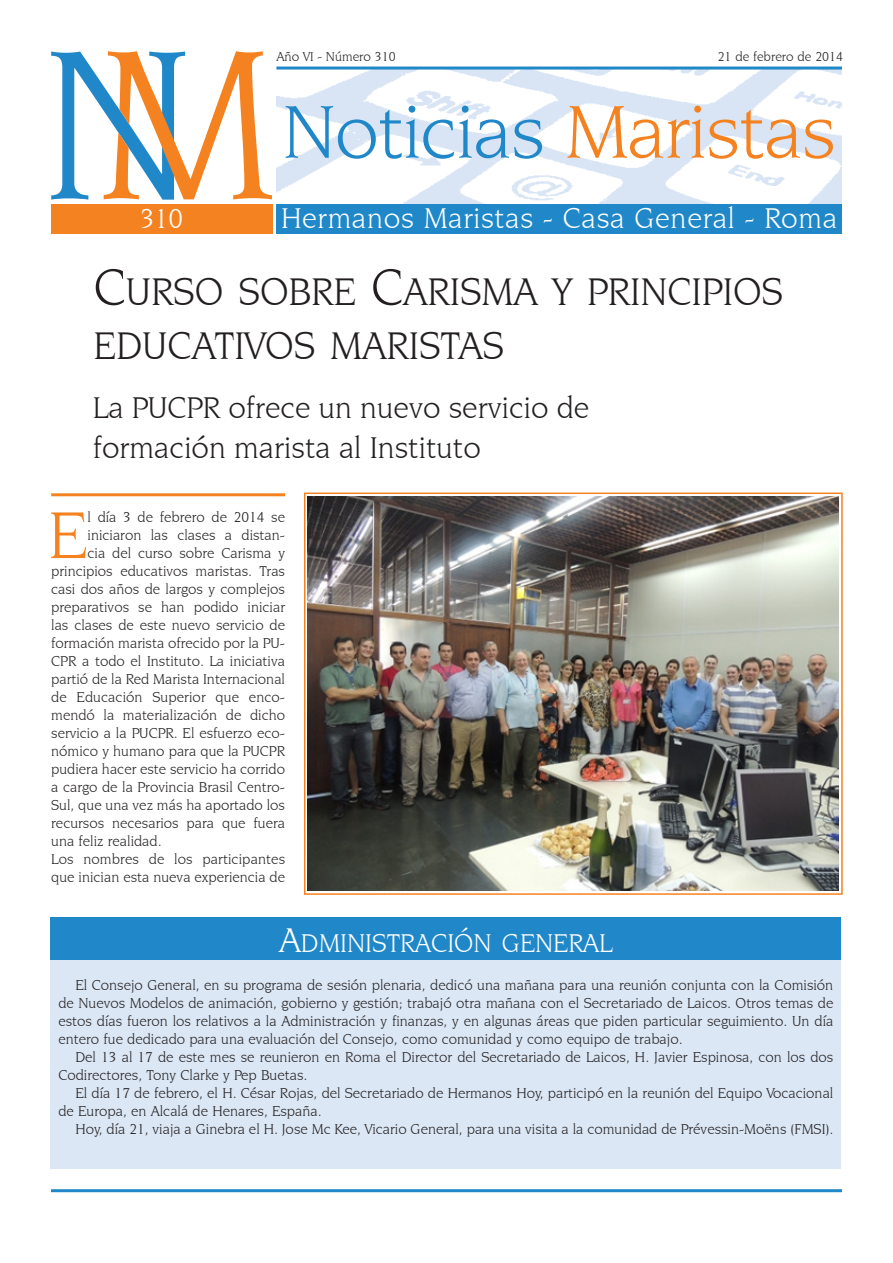
<style>
.page{position:relative;width:893px;height:1263px;background:#fff}
.page>*{position:absolute;margin:0;border:0;box-sizing:border-box;transform-origin:0 0}
.Normale{font:79.5px "Novarese IT Cby BT";letter-spacing:-.015em;color:#2088c9}
.paragrafoSemDopo{font:70.2px "Novarese IT Cby BT";color:#f58220}
.Titolo{font:40.5px/54px "Novarese IT Cby BT";color:#231f20}
.Sottotitolo{font:31.5px "Novarese IT Cby BT";color:#231f20}
.Normale-2{font:30px "Novarese IT Cby BT";letter-spacing:.02em;color:#fff}
.Normale-3{font:28.5px "Novarese IT Cby BT";color:#fff}
.Titolo-2{font:27px "Novarese IT Cby BT";color:#fff}
.paragrafoSemDopo-2{font:15px/18px "Novarese IT Cby BT";color:#231f20}
.paragrafo4{font:15px/18px "Novarese IT Cby BT";color:#231f20}
.Normale-4{font:13.5px "Novarese IT Cby BT";color:#231f20}
.s1{color:#f58220}
.s2{font-size:54px}
.s3{font-size:36px}
</style>
<div class="page">
<img style="left:276px;top:70px;width:566px;height:134px">
<hr style="left:276px;top:67px;width:566px;height:3px;background:#2088c9">
<div style="left:276px;top:204px;width:566px;height:30px;background:#2088c9"></div>
<svg style="left:51px;top:51px;width:221px;height:149px"></svg>
<hr style="left:51px;top:1189px;width:791px;height:3px;background:#2088c9">
<div style="left:50px;top:960px;width:791px;height:209px;background:#dbe7f5"></div>
<div style="left:51px;top:204px;width:221px;height:30px;background:#f58220"></div>
<hr style="left:51px;top:493px;width:234px;height:3px;background:#f58220">
<div style="left:50px;top:917px;width:791px;height:43px;background:#2088c9"></div>
<img style="left:307px;top:496px;width:532px;height:395px">
<div style="left:304px;top:492px;width:539px;height:403px;border:2px solid #f58220"></div>
<p class="Normale-4" style="left:276px;top:49px;width:121px">Año VI - Número 310</p>
<p class="Normale-4" style="left:718px;top:49px;width:127px">21 de febrero de 2014</p>
<p class="Normale-3" style="left:140px;top:202px;width:45px">310</p>
<p class="Normale" style="left:282px;top:85px;width:555px">Noticias <span class="s1">Maristas</span></p>
<p class="Normale-2" style="left:281px;top:201px;width:558px">Hermanos Maristas - Casa General - Roma</p>
<p class="Titolo" style="left:94px;top:264px;width:691px"><span class="s2">C</span>URSO SOBRE <span class="s2">C</span>ARISMA Y PRINCIPIOS<br>EDUCATIVOS MARISTAS</p>
<p class="Sottotitolo" style="left:93px;top:389px;width:498px">La PUCPR ofrece un nuevo servicio de</p>
<p class="Sottotitolo" style="left:93px;top:429px;width:389px">formación marista al Instituto</p>
<p class="paragrafoSemDopo" style="left:48px;top:493px;width:41px">E</p>
<p class="paragrafoSemDopo-2" style="left:88px;top:508px;width:199px">l día 3 de febrero de 2014 se</p>
<p class="paragrafoSemDopo-2" style="left:88px;top:526px;width:199px">iniciaron las clases a distan-</p>
<p class="paragrafoSemDopo-2" style="left:88px;top:544px;width:199px">cia del curso sobre Carisma y</p>
<p class="paragrafoSemDopo-2" style="left:51px;top:562px;width:235px">principios educativos maristas. Tras</p>
<p class="paragrafoSemDopo-2" style="left:51px;top:580px;width:235px">casi dos años de largos y complejos</p>
<p class="paragrafoSemDopo-2" style="left:51px;top:598px;width:235px">preparativos se han podido iniciar</p>
<p class="paragrafoSemDopo-2" style="left:51px;top:616px;width:235px">las clases de este nuevo servicio de</p>
<p class="paragrafoSemDopo-2" style="left:51px;top:634px;width:235px">formación marista ofrecido por la PU-</p>
<p class="paragrafoSemDopo-2" style="left:51px;top:652px;width:235px">CPR a todo el Instituto. La iniciativa</p>
<p class="paragrafoSemDopo-2" style="left:51px;top:670px;width:235px">partió de la Red Marista Internacional</p>
<p class="paragrafoSemDopo-2" style="left:51px;top:688px;width:235px">de Educación Superior que enco-</p>
<p class="paragrafoSemDopo-2" style="left:51px;top:706px;width:235px">mendó la materialización de dicho</p>
<p class="paragrafoSemDopo-2" style="left:51px;top:724px;width:235px">servicio a la PUCPR. El esfuerzo eco-</p>
<p class="paragrafoSemDopo-2" style="left:51px;top:742px;width:235px">nómico y humano para que la PUCPR</p>
<p class="paragrafoSemDopo-2" style="left:51px;top:760px;width:235px">pudiera hacer este servicio ha corrido</p>
<p class="paragrafoSemDopo-2" style="left:51px;top:778px;width:235px">a cargo de la Provincia Brasil Centro-</p>
<p class="paragrafoSemDopo-2" style="left:51px;top:796px;width:235px">Sul, que una vez más ha aportado los</p>
<p class="paragrafoSemDopo-2" style="left:51px;top:814px;width:235px">recursos necesarios para que fuera</p>
<p class="paragrafoSemDopo-2" style="left:51px;top:832px;width:112px">una feliz realidad.</p>
<p class="paragrafo4" style="left:51px;top:850px;width:235px">Los nombres de los participantes que inician esta nueva experiencia de</p>
<p class="Titolo-2" style="left:279px;top:927px;width:335px"><span class="s3">A</span>DMINISTRACIÓN GENERAL</p>
<p class="paragrafoSemDopo-2" style="left:58px;top:976px;width:776px;text-align:justify;text-indent:17px">El Consejo General, en su programa de sesión plenaria, dedicó una mañana para una reunión conjunta con la Comisión de Nuevos Modelos de animación, gobierno y gestión; trabajó otra mañana con el Secretariado de Laicos. Otros temas de estos días fueron los relativos a la Administración y finanzas, y en algunas áreas que piden particular seguimiento. Un día entero fue dedicado para una evaluación del Consejo, como comunidad y como equipo de trabajo.</p>
<p class="paragrafoSemDopo-2" style="left:58px;top:1048px;width:776px;text-indent:17px">Del 13 al 17 de este mes se reunieron en Roma el Director del Secretariado de Laicos, H. Javier Espinosa, con los dos<br>Codirectores, Tony Clarke y Pep Buetas.</p>
<p class="paragrafoSemDopo-2" style="left:58px;top:1084px;width:776px;text-indent:17px">El día 17 de febrero, el H. César Rojas, del Secretariado de Hermanos Hoy, participó en la reunión del Equipo Vocacional de Europa, en Alcalá de Henares, España.</p>
<p class="paragrafoSemDopo-2" style="left:75px;top:1120px;width:759px">Hoy, día 21, viaja a Ginebra el H. Jose Mc Kee, Vicario General, para una visita a la comunidad de Prévessin-Moëns (FMSI).</p>
</div>
